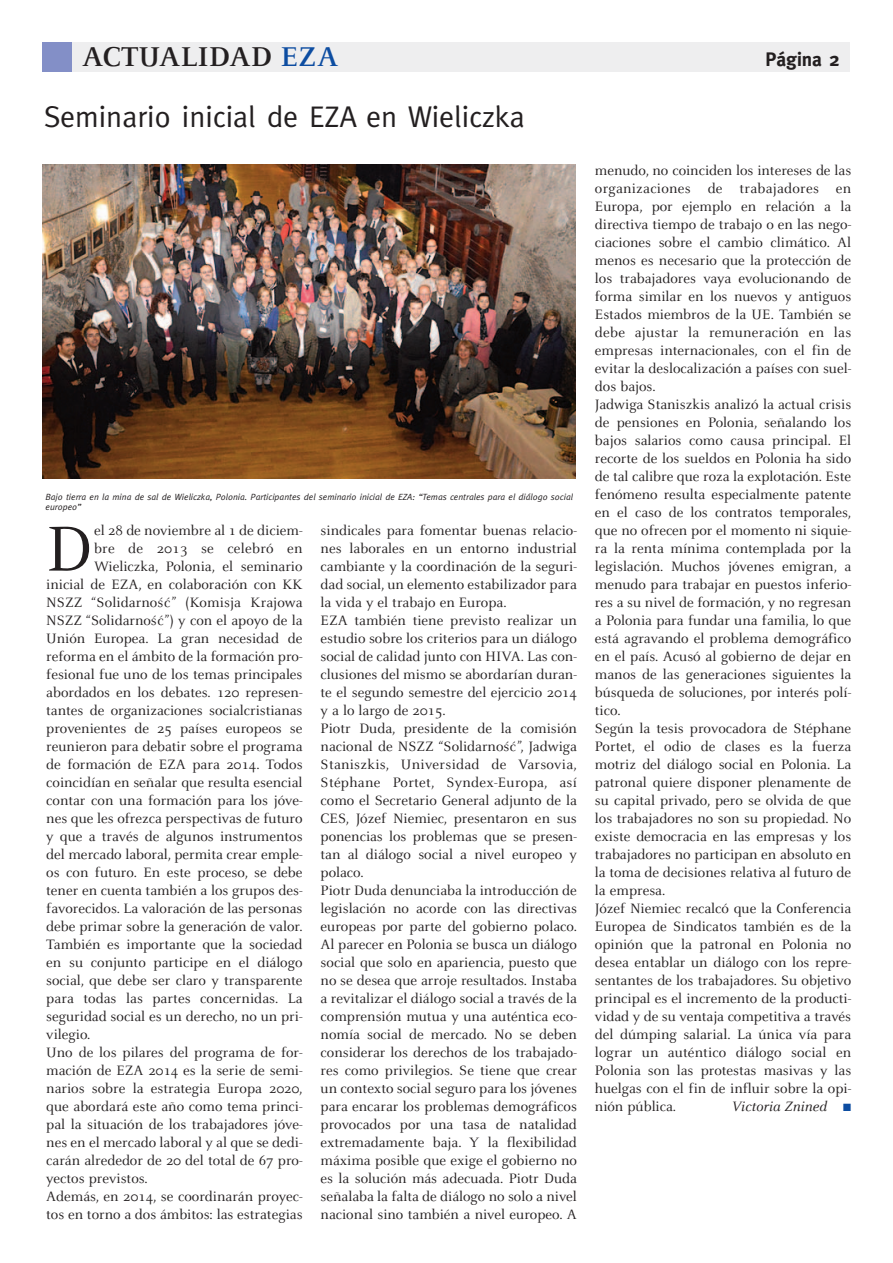
<style>
.page{position:relative;width:893px;height:1263px;background:#fff}
.page>*{position:absolute;margin:0;border:0;box-sizing:border-box;transform-origin:0 0}
.t1{font:69.9px "Celeste";color:#231f20}
.t2{font:30px "Meta";color:#231f20}
.t3{font:700 30px "Celeste";color:#231f20}
.t4{font:700 19.5px "Meta";color:#231f20}
.t5{font:15px/18px "Celeste";color:#231f20}
.t6{font:15px "Celeste";letter-spacing:.02em;color:#231f20}
.t7{font:italic 15px "Celeste";color:#231f20}
.t8{font:italic 9px/9.9px "Meta";color:#231f20}
.s1{color:#0d4da1}
</style>
<div class="page">
<div style="left:43px;top:43px;width:807px;height:29px;background:#eeeeef"></div>
<div style="left:43px;top:43px;width:29px;height:29px;background:#838fc7"></div>
<img style="left:43px;top:164px;width:532px;height:314px">
<h2 class="t3" style="left:82px;top:38px;width:258px">ACTUALIDAD <span class="s1">EZA</span></h2>
<h3 class="t4" style="left:765px;top:48px;width:76px">Página 2</h3>
<h2 class="t2" style="left:44px;top:99px;width:482px">Seminario inicial de EZA en Wieliczka</h2>
<p class="t8" style="left:46px;top:492px;width:529px">Bajo tierra en la mina de sal de Wieliczka, Polonia. Participantes del seminario inicial de EZA: “Temas centrales para el diálogo social europeo”</p>
<h1 class="t1" style="left:46px;top:506px;width:48px">D</h1>
<p class="t5" style="left:94px;top:520px;width:210px">el 28 de noviembre al 1 de diciem-</p>
<p class="t6" style="left:94px;top:539px;width:210px">bre de 2013 se celebró en</p>
<p class="t5" style="left:94px;top:556px;width:210px">Wieliczka, Polonia, el seminario</p>
<p class="t5" style="left:46px;top:574px;width:258px">inicial de EZA, en colaboración con KK</p>
<p class="t5" style="left:46px;top:592px;width:258px">NSZZ “Solidarnos´c´” (Komisja Krajowa</p>
<p class="t5" style="left:46px;top:610px;width:258px">NSZZ “Solidarnos´c´”) y con el apoyo de la</p>
<p class="t5" style="left:46px;top:628px;width:258px">Unión Europea. La gran necesidad de</p>
<p class="t5" style="left:46px;top:646px;width:258px">reforma en el ámbito de la formación pro-</p>
<p class="t5" style="left:46px;top:664px;width:258px">fesional fue uno de los temas principales</p>
<p class="t5" style="left:46px;top:682px;width:258px">abordados en los debates. 120 represen-</p>
<p class="t5" style="left:46px;top:700px;width:258px">tantes de organizaciones socialcristianas</p>
<p class="t5" style="left:46px;top:718px;width:258px">provenientes de 25 países europeos se</p>
<p class="t5" style="left:46px;top:736px;width:258px">reunieron para debatir sobre el programa</p>
<p class="t5" style="left:46px;top:754px;width:258px">de formación de EZA para 2014. Todos</p>
<p class="t5" style="left:46px;top:772px;width:258px">coincidían en señalar que resulta esencial</p>
<p class="t5" style="left:46px;top:790px;width:258px">contar con una formación para los jóve-</p>
<p class="t5" style="left:46px;top:808px;width:258px">nes que les ofrezca perspectivas de futuro</p>
<p class="t5" style="left:46px;top:826px;width:258px">y que a través de algunos instrumentos</p>
<p class="t5" style="left:46px;top:844px;width:258px">del mercado laboral, permita crear emple-</p>
<p class="t5" style="left:46px;top:862px;width:258px">os con futuro. En este proceso, se debe</p>
<p class="t5" style="left:46px;top:880px;width:258px">tener en cuenta también a los grupos des-</p>
<p class="t5" style="left:46px;top:898px;width:258px">favorecidos. La valoración de las personas</p>
<p class="t5" style="left:46px;top:916px;width:258px">debe primar sobre la generación de valor.</p>
<p class="t5" style="left:46px;top:934px;width:258px">También es importante que la sociedad</p>
<p class="t5" style="left:46px;top:952px;width:258px">en su conjunto participe en el diálogo</p>
<p class="t5" style="left:46px;top:970px;width:258px">social, que debe ser claro y transparente</p>
<p class="t5" style="left:46px;top:988px;width:258px">para todas las partes concernidas. La</p>
<p class="t5" style="left:46px;top:1006px;width:258px">seguridad social es un derecho, no un pri-</p>
<p class="t5" style="left:46px;top:1024px;width:46px">vilegio.</p>
<p class="t5" style="left:46px;top:1042px;width:258px">Uno de los pilares del programa de for-</p>
<p class="t5" style="left:46px;top:1060px;width:258px">mación de EZA 2014 es la serie de semi-</p>
<p class="t5" style="left:46px;top:1078px;width:258px">narios sobre la estrategia Europa 2020,</p>
<p class="t5" style="left:46px;top:1096px;width:258px">que abordará este año como tema princi-</p>
<p class="t5" style="left:46px;top:1114px;width:258px">pal la situación de los trabajadores jóve-</p>
<p class="t5" style="left:46px;top:1132px;width:258px">nes en el mercado laboral y al que se dedi-</p>
<p class="t5" style="left:46px;top:1150px;width:258px">carán alrededor de 20 del total de 67 pro-</p>
<p class="t5" style="left:46px;top:1168px;width:103px">yectos previstos.</p>
<p class="t5" style="left:46px;top:1186px;width:258px">Además, en 2014, se coordinarán proyec-</p>
<p class="t5" style="left:46px;top:1204px;width:258px">tos en torno a dos ámbitos: las estrategias</p>
<p class="t5" style="left:321px;top:520px;width:258px">sindicales para fomentar buenas relacio&shy;nes laborales en un entorno industrial cambiante y la coordinación de la seguri&shy;dad social, un elemento estabilizador para la vida y el trabajo en Europa.<br>EZA también tiene previsto realizar un estudio sobre los criterios para un diálogo social de calidad junto con HIVA. Las con&shy;clusiones del mismo se abordarían duran&shy;te el segundo semestre del ejercicio 2014 y a lo largo de 2015.<br>Piotr Duda, presidente de la comisión nacional de NSZZ “Solidarnos´c´”, Jadwiga Staniszkis, Universidad de Varsovia, Stéphane Portet, Syndex-Europa, así como el Secretario General adjunto de la CES, Józef Niemiec, presentaron en sus ponencias los problemas que se presen&shy;tan al diálogo social a nivel europeo y polaco.<br>Piotr Duda denunciaba la introducción de legislación no acorde con las directivas europeas por parte del gobierno polaco.<br>Al parecer en Polonia se busca un diálogo social que solo en apariencia, puesto que no se desea que arroje resultados. Instaba a revitalizar el diálogo social a través de la comprensión mutua y una auténtica eco&shy;nomía social de mercado. No se deben considerar los derechos de los trabajado&shy;res como privilegios. Se tiene que crear un contexto social seguro para los jóvenes para encarar los problemas demográficos provocados por una tasa de natalidad extremadamente baja. Y la flexibilidad máxima posible que exige el gobierno no es la solución más adecuada. Piotr Duda señalaba la falta de diálogo no solo a nivel nacional sino también a nivel europeo. A</p>
<p class="t5" style="left:595px;top:160px;width:258px">menudo, no coinciden los intereses de las organizaciones de trabajadores en Europa, por ejemplo en relación a la directiva tiempo de trabajo o en las nego&shy;ciaciones sobre el cambio climático. Al menos es necesario que la protección de los trabajadores vaya evolucionando de forma similar en los nuevos y antiguos Estados miembros de la UE. También se debe ajustar la remuneración en las empresas internacionales, con el fin de evitar la deslocalización a países con suel&shy;dos bajos.<br>Jadwiga Staniszkis analizó la actual crisis de pensiones en Polonia, señalando los bajos salarios como causa principal. El recorte de los sueldos en Polonia ha sido de tal calibre que roza la explotación. Este fenómeno resulta especialmente patente en el caso de los contratos temporales, que no ofrecen por el momento ni siquie&shy;ra la renta mínima contemplada por la legislación. Muchos jóvenes emigran, a menudo para trabajar en puestos inferio&shy;res a su nivel de formación, y no regresan a Polonia para fundar una familia, lo que está agravando el problema demográfico en el país. Acusó al gobierno de dejar en manos de las generaciones siguientes la búsqueda de soluciones, por interés polí&shy;tico.<br>Según la tesis provocadora de Stéphane Portet, el odio de clases es la fuerza motriz del diálogo social en Polonia. La patronal quiere disponer plenamente de su capital privado, pero se olvida de que los trabajadores no son su propiedad. No existe democracia en las empresas y los trabajadores no participan en absoluto en la toma de decisiones relativa al futuro de la empresa.<br>Józef Niemiec recalcó que la Conferencia Europea de Sindicatos también es de la opinión que la patronal en Polonia no desea entablar un diálogo con los repre&shy;sentantes de los trabajadores. Su objetivo principal es el incremento de la producti&shy;vidad y de su ventaja competitiva a través del dúmping salarial. La única vía para lograr un auténtico diálogo social en Polonia son las protestas masivas y las huelgas con el fin de influir sobre la opi&shy;nión pública.</p>
<p class="t7" style="left:732px;top:1097px;width:121px">Victoria Znined <span class="s1">■</span></p>
</div>
